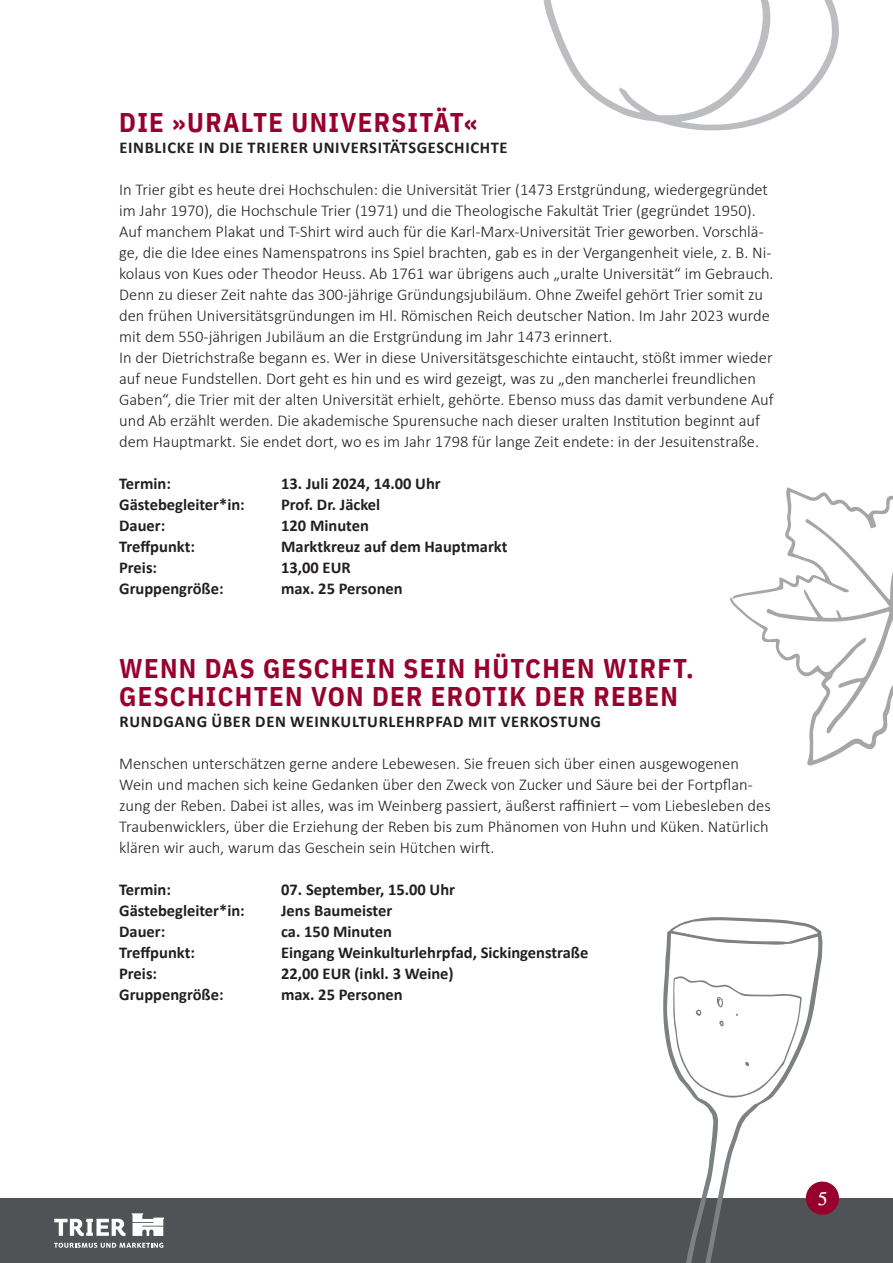
<style>
.page{position:relative;width:893px;height:1263px;background:#fff}
.page>*{position:absolute;margin:0;border:0;box-sizing:border-box;transform-origin:0 0}
.t1{font:700 27px "IBM Plex Sans Cond";letter-spacing:.05em;color:#98012d}
.Beschreibungstext{font:24px "Tigerlily";color:#fff}
.t2{font:300 16.5px/21px "Calibri";color:#231f20}
.t3{font:700 16.5px "Calibri";color:#231f20}
.t4{font:700 16.5px "Calibri";letter-spacing:.04em;color:#231f20}
</style>
<div class="page">
<div style="left:0;top:1198px;width:893px;height:65px;background:#505356"></div>
<svg style="left:54px;top:1243px;width:109px;height:5px"></svg>
<svg style="left:132px;top:1213px;width:32px;height:23px"></svg>
<svg style="left:54px;top:1219px;width:71px;height:17px"></svg>
<div style="left:806px;top:1181px;width:33px;height:34px;background:#98012d;border-radius:50%"></div>
<svg style="left:663px;top:917px;width:160px;height:346px"></svg>
<svg style="left:672px;top:976px;width:130px;height:123px"></svg>
<svg style="left:543px;top:0;width:296px;height:130px"></svg>
<svg style="left:730px;top:487px;width:163px;height:279px"></svg>
<p class="t1" style="left:119px;top:101px;width:360px">DIE »URALTE UNIVERSITÄT«</p>
<p class="t4" style="left:119px;top:135px;width:390px">EINBLICKE IN DIE TRIERER UNIVERSITÄTSGESCHICHTE</p>
<p class="t2" style="left:119px;top:178px;width:656px">In Trier gibt es heute drei Hochschulen: die Universität Trier (1473 Erstgründung, wiedergegründet im Jahr 1970), die Hochschule Trier (1971) und die Theologische Fakultät Trier (gegründet 1950).<br>Auf manchem Plakat und T-Shirt wird auch für die Karl-Marx-Universität Trier geworben. Vorschlä&shy;ge, die die Idee eines Namenspatrons ins Spiel brachten, gab es in der Vergangenheit viele, z. B. Ni&shy;kolaus von Kues oder Theodor Heuss. Ab 1761 war übrigens auch „uralte Universität“ im Gebrauch.<br>Denn zu dieser Zeit nahte das 300-jährige Gründungsjubiläum. Ohne Zweifel gehört Trier somit zu den frühen Universitätsgründungen im Hl. Römischen Reich deutscher Nation. Im Jahr 2023 wurde mit dem 550-jährigen Jubiläum an die Erstgründung im Jahr 1473 erinnert.</p>
<p class="t2" style="left:119px;top:346px;width:656px">In der Dietrichstraße begann es. Wer in diese Universitätsgeschichte eintaucht, stößt immer wieder auf neue Fundstellen. Dort geht es hin und es wird gezeigt, was zu „den mancherlei freundlichen Gaben“, die Trier mit der alten Universität erhielt, gehörte. Ebenso muss das damit verbundene Auf und Ab erzählt werden. Die akademische Spurensuche nach dieser uralten Institution beginnt auf dem Hauptmarkt. Sie endet dort, wo es im Jahr 1798 für lange Zeit endete: in der Jesuitenstraße.</p>
<p class="t3" style="left:119px;top:471px;width:53px">Termin:</p>
<p class="t3" style="left:281px;top:471px;width:161px">13. Juli 2024, 14.00 Uhr</p>
<p class="t3" style="left:119px;top:492px;width:127px">Gästebegleiter*in:</p>
<p class="t3" style="left:281px;top:492px;width:101px">Prof. Dr. Jäckel</p>
<p class="t3" style="left:119px;top:513px;width:48px">Dauer:</p>
<p class="t3" style="left:281px;top:513px;width:89px">120 Minuten</p>
<p class="t3" style="left:119px;top:534px;width:77px">Treffpunkt:</p>
<p class="t3" style="left:281px;top:534px;width:228px">Marktkreuz auf dem Hauptmarkt</p>
<p class="t3" style="left:119px;top:555px;width:39px">Preis:</p>
<p class="t3" style="left:281px;top:555px;width:71px">13,00 EUR</p>
<p class="t3" style="left:119px;top:576px;width:106px">Gruppengröße:</p>
<p class="t3" style="left:281px;top:576px;width:123px">max. 25 Personen</p>
<p class="t1" style="left:119px;top:647px;width:576px">WENN DAS GESCHEIN SEIN HÜTCHEN WIRFT.</p>
<p class="t1" style="left:119px;top:675px;width:560px">GESCHICHTEN VON DER EROTIK DER REBEN</p>
<p class="t4" style="left:119px;top:710px;width:483px">RUNDGANG ÜBER DEN WEINKULTURLEHRPFAD MIT VERKOSTUNG</p>
<p class="t2" style="left:119px;top:753px;width:653px">Menschen unterschätzen gerne andere Lebewesen. Sie freuen sich über einen ausgewogenen Wein und machen sich keine Gedanken über den Zweck von Zucker und Säure bei der Fortpflan&shy;zung der Reben. Dabei ist alles, was im Weinberg passiert, äußerst raffiniert – vom Liebesleben des Traubenwicklers, über die Erziehung der Reben bis zum Phänomen von Huhn und Küken. Natürlich klären wir auch, warum das Geschein sein Hütchen wirft.</p>
<p class="t3" style="left:119px;top:878px;width:53px">Termin:</p>
<p class="t3" style="left:281px;top:878px;width:175px">07. September, 15.00 Uhr</p>
<p class="t3" style="left:119px;top:899px;width:127px">Gästebegleiter*in:</p>
<p class="t3" style="left:281px;top:899px;width:113px">Jens Baumeister</p>
<p class="t3" style="left:119px;top:920px;width:48px">Dauer:</p>
<p class="t3" style="left:281px;top:920px;width:112px">ca. 150 Minuten</p>
<p class="t3" style="left:119px;top:941px;width:77px">Treffpunkt:</p>
<p class="t3" style="left:281px;top:941px;width:309px">Eingang Weinkulturlehrpfad, Sickingenstraße</p>
<p class="t3" style="left:119px;top:962px;width:39px">Preis:</p>
<p class="t3" style="left:281px;top:962px;width:174px">22,00 EUR (inkl. 3 Weine)</p>
<p class="t3" style="left:119px;top:983px;width:106px">Gruppengröße:</p>
<p class="t3" style="left:281px;top:983px;width:123px">max. 25 Personen</p>
<p class="Beschreibungstext" style="left:818px;top:1185px;width:10px">5</p>
</div>
